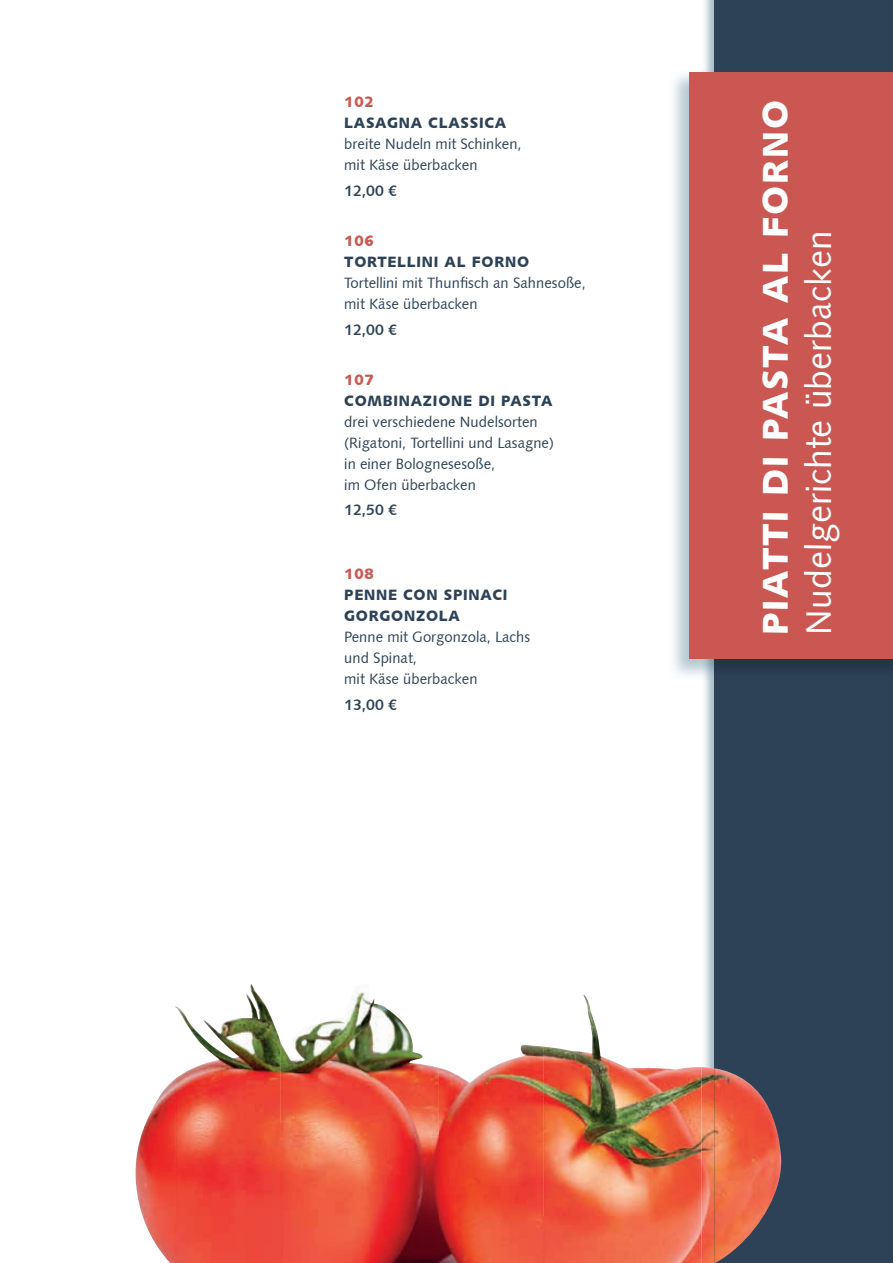
<style>
.page{position:relative;width:893px;height:1263px;background:#fff}
.page>*{position:absolute;margin:0;border:0;box-sizing:border-box;transform-origin:0 0}
.t1{font:36px "Humanist 531 BT Roman A";color:#fff}
.t2{font:36px "Humanist 531 BT Black A";letter-spacing:.05em;color:#fff}
.t3{font:15px/21px "Humanist 531 BT Roman A";color:#2d4256}
.t4{font:15px/21px "Humanist 531 BT Black A";letter-spacing:.05em;color:#2d4256}
.t5{font:15px "Humanist 531 BT Bold A";color:#2d4256}
.t6{font:15px "Humanist 531 BT Black A";letter-spacing:.05em;color:#ca5751}
</style>
<div class="page">
<img style="left:704px;top:0;width:10px;height:1067px">
<div style="left:714px;top:0;width:179px;height:1263px;background:#2d4256"></div>
<div style="left:689px;top:72px;width:204px;height:587px;background:#ca5751"></div>
<img style="left:544px;top:995px;width:105px;height:268px">
<img style="left:175px;top:984px;width:263px;height:279px">
<img style="left:649px;top:1067px;width:65px;height:196px">
<img style="left:438px;top:1045px;width:106px;height:218px">
<img style="left:136px;top:1096px;width:24px;height:80px">
<img style="left:714px;top:1254px;width:15px;height:9px">
<p class="t6" style="left:344px;top:93px;width:31px">102</p>
<p class="t4" style="left:344px;top:112px;width:163px">LASAGNA CLASSICA</p>
<p class="t3" style="left:344px;top:133px;width:179px">breite Nudeln mit Schinken, mit Käse überbacken</p>
<p class="t5" style="left:344px;top:181px;width:54px">12,00 €</p>
<p class="t6" style="left:344px;top:231px;width:31px">106</p>
<p class="t4" style="left:344px;top:251px;width:186px">TORTELLINI AL FORNO</p>
<p class="t3" style="left:344px;top:272px;width:243px">Tortellini mit Thunfisch an Sahnesoße, mit Käse überbacken</p>
<p class="t5" style="left:344px;top:320px;width:54px">12,00 €</p>
<p class="t6" style="left:344px;top:370px;width:31px">107</p>
<p class="t4" style="left:344px;top:390px;width:210px">COMBINAZIONE DI PASTA</p>
<p class="t3" style="left:344px;top:411px;width:211px">drei verschiedene Nudelsorten (Rigatoni, Tortellini und Lasagne) in einer Bolognesesoße,<br>im Ofen überbacken</p>
<p class="t5" style="left:344px;top:501px;width:54px">12,50 €</p>
<p class="t6" style="left:344px;top:564px;width:31px">108</p>
<p class="t4" style="left:344px;top:584px;width:165px">PENNE CON SPINACI<br>GORGONZOLA</p>
<p class="t3" style="left:344px;top:626px;width:188px">Penne mit Gorgonzola, Lachs und Spinat,<br>mit Käse überbacken</p>
<p class="t5" style="left:344px;top:695px;width:54px">13,00 €</p>
<h1 class="t2" style="left:753px;top:635px;width:536px;rotate:-90deg">PIATTI DI PASTA AL FORNO</h1>
<h1 class="t1" style="left:796px;top:635px;width:406px;rotate:-90deg">Nudelgerichte überbacken</h1>
</div>
